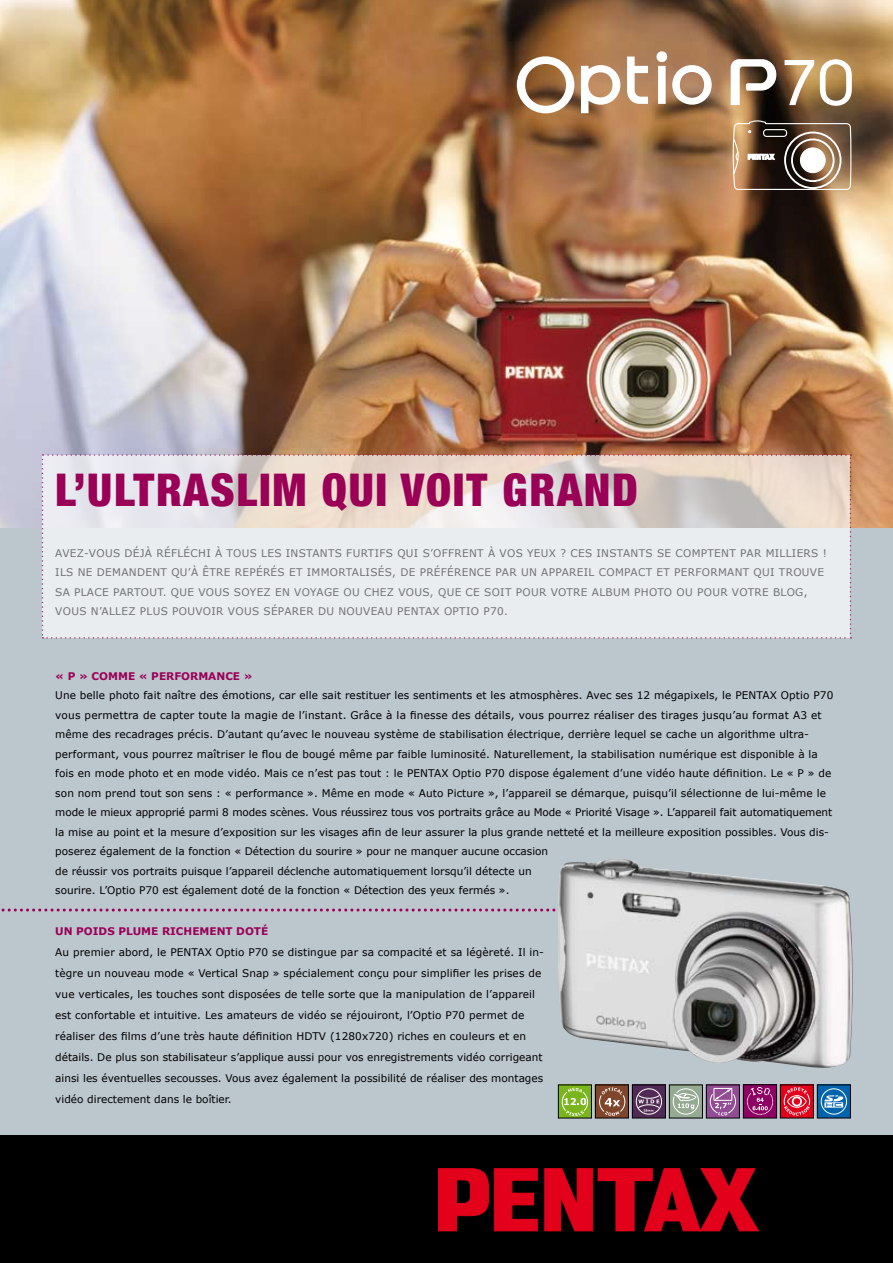
<style>
.page{position:relative;width:893px;height:1263px;background:#bcc6cd}
.page>*{position:absolute;margin:0;border:0;box-sizing:border-box;transform-origin:0 0}
.t1{font:900 condensed 45px "Helvetica Neue";letter-spacing:.04em;color:#9b0057}
.t2{font:10.5px/19.5px "Verdana";letter-spacing:.01em;color:#000}
.t3{font:10.5px "Verdana";letter-spacing:.03em;color:#707173}
.t4{font:700 10.5px "Verdana";color:#9b0057}
</style>
<div class="page">
<img style="left:0;top:0;width:893px;height:527px">
<svg style="left:42px;top:454px;width:809px;height:185px;background:#e6e4e3"></svg>
<svg style="left:1px;top:908px;width:555px;height:3px"></svg>
<div style="left:0;top:1135px;width:893px;height:128px;background:#000"></div>
<svg style="left:438px;top:1168px;width:321px;height:63px"></svg>
<svg style="left:731px;top:59px;width:45px;height:46px;background:#a4978a"></svg>
<svg style="left:820px;top:59px;width:32px;height:47px;background:#c9b393"></svg>
<svg style="left:517px;top:51px;width:195px;height:62px;background:#bd9d81"></svg>
<svg style="left:785px;top:60px;width:29px;height:45px"></svg>
<svg style="left:732px;top:120px;width:119px;height:71px;background:#826c5a"></svg>
<img style="left:558px;top:858px;width:295px;height:210px">
<div style="left:558px;top:1085px;width:33px;height:33px;background:#7ab51d"></div>
<svg style="left:561px;top:1088px;width:27px;height:28px"></svg>
<div style="left:558px;top:1084px;width:34px;height:34px;border:1px solid #000"></div>
<div style="left:595px;top:1085px;width:33px;height:33px;background:#7f462b"></div>
<svg style="left:599px;top:1087px;width:27px;height:29px"></svg>
<div style="left:595px;top:1084px;width:34px;height:34px;border:1px solid #000"></div>
<div style="left:669px;top:1085px;width:33px;height:33px;background:#96a991"></div>
<svg style="left:672px;top:1088px;width:27px;height:27px"></svg>
<div style="left:669px;top:1084px;width:34px;height:34px;border:1px solid #000"></div>
<div style="left:780px;top:1085px;width:33px;height:33px;background:#e2001a"></div>
<svg style="left:783px;top:1087px;width:27px;height:29px"></svg>
<div style="left:780px;top:1084px;width:34px;height:34px;border:1px solid #000"></div>
<div style="left:706px;top:1085px;width:33px;height:33px;background:#924c94"></div>
<div style="left:714px;top:1088px;width:18px;height:12px;border:1px solid #fff"></div>
<svg style="left:709px;top:1089px;width:27px;height:27px"></svg>
<div style="left:706px;top:1084px;width:34px;height:34px;border:1px solid #000"></div>
<svg style="left:819px;top:1086px;width:30px;height:30px"></svg>
<div style="left:821px;top:1088px;width:26px;height:26px;border:1px solid #fff;border-radius:50%"></div>
<svg style="left:824px;top:1095px;width:19px;height:12px"></svg>
<div style="left:817px;top:1084px;width:34px;height:34px;border:1px solid #000"></div>
<div style="left:743px;top:1085px;width:34px;height:33px;background:#8e0062"></div>
<svg style="left:746px;top:1087px;width:28px;height:28px"></svg>
<div style="left:743px;top:1084px;width:34px;height:34px;border:1px solid #000"></div>
<svg style="left:634px;top:1086px;width:30px;height:30px"></svg>
<div style="left:636px;top:1088px;width:26px;height:26px;border:1px solid #fff;border-radius:50%"></div>
<svg style="left:638px;top:1095px;width:22px;height:16px"></svg>
<div style="left:632px;top:1084px;width:34px;height:34px;border:1px solid #000"></div>
<h1 class="t1" style="left:55px;top:462px;width:584px">L’ULTRASLIM QUI VOIT GRAND</h1>
<p class="t3" style="left:55px;top:546px;width:214px">Avez-vous déjà réfléch i à tous les</p>
<p class="t3" style="left:286px;top:546px;width:13px">instants</p>
<p class="t3" style="left:346px;top:546px;width:124px">furtifs qui s’o ffrent</p>
<p class="t3" style="left:488px;top:546px;width:21px">à vos</p>
<p class="t3" style="left:527px;top:546px;width:52px">yeux ? Ces</p>
<p class="t3" style="left:597px;top:546px;width:13px">instants</p>
<p class="t3" style="left:657px;top:546px;width:35px">se comptent</p>
<p class="t3" style="left:740px;top:546px;width:88px">par milliers !</p>
<p class="t3" style="left:55px;top:566px;width:7px">Ils</p>
<p class="t3" style="left:78px;top:566px;width:28px">ne demandent</p>
<p class="t3" style="left:171px;top:566px;width:150px">qu’à être repérés et immo</p>
<p class="t3" style="left:338px;top:566px;width:15px">rtal</p>
<p class="t3" style="left:366px;top:566px;width:184px">isés, de préférence par un appa</p>
<p class="t3" style="left:569px;top:566px;width:46px">reil compa</p>
<p class="t3" style="left:638px;top:566px;width:89px">ct et performant</p>
<p class="t3" style="left:754px;top:566px;width:64px">qui trouve</p>
<p class="t3" style="left:55px;top:585px;width:27px">sa pla</p>
<p class="t3" style="left:94px;top:585px;width:231px">ce partout. Que vous soyez en voyage</p>
<p class="t3" style="left:344px;top:585px;width:216px">ou chez vous, que ce soit pour vot</p>
<p class="t3" style="left:573px;top:585px;width:70px">re album photo</p>
<p class="t3" style="left:676px;top:585px;width:64px">ou pour vot</p>
<p class="t3" style="left:754px;top:585px;width:35px">re blog</p>
<p class="t3" style="left:804px;top:585px;width:5px">,</p>
<p class="t3" style="left:55px;top:605px;width:54px">vous n’alle</p>
<p class="t3" style="left:128px;top:605px;width:243px">z plus pouvoir vous séparer du nouvea</p>
<p class="t3" style="left:385px;top:605px;width:124px">u PENTAX Optio P70.</p>
<p class="t4" style="left:55px;top:669px;width:199px">« P » COMME « PERFORMANCE »</p>
<p class="t2" style="left:55px;top:685px;width:780px">Une belle photo fait naître des émotions, car elle sait restituer les sentiments et les atmosphères. Avec ses 12 mégapixels, le PENTAX Optio P70 vous permettra de capter toute la magie de l’instant. Grâce à la finesse des détails, vous pourrez réaliser des tirages jusqu’au format A3 et même des recadrages précis. D’autant qu’avec le nouveau système de stabilisation électrique, derrière lequel se cache un algorithme ultra&shy;performant, vous pourrez maîtriser le flou de bougé même par faible luminosité. Naturellement, la stabilisation numérique est disponible à la fois en mode photo et en mode vidéo. Mais ce n’est pas tout : le PENTAX Optio P70 dispose également d’une vidéo haute définition. Le « P » de son nom prend tout son sens : « performance ». Même en mode « Auto Picture », l’appareil se démarque, puisqu’il sélectionne de lui-même le mode le mieux approprié parmi 8 modes scènes. Vous réussirez tous vos portraits grâce au Mode « Priorité Visage ». L’appareil fait automatiquement la mise au point et la mesure d’exposition sur les visages afin de leur assurer la plus grande netteté et la meilleure exposition possibles. Vous dis&shy;poserez également de la fonction « Détection du sourire » pour ne manquer aucune occasion<br>de réussir vos portraits puisque l’appareil déclenche automatiquement lorsqu’il détecte un<br>sourire. L’Optio P70 est également doté de la fonction « Détection des yeux fermés ».</p>
<p class="t4" style="left:55px;top:924px;width:215px">UN POIDS PLUME RICHEMENT DOTÉ</p>
<p class="t2" style="left:55px;top:941px;width:490px;line-height:21px">Au premier abord, le PENTAX Optio P70 se distingue par sa compacité et sa légèreté. Il in&shy;tègre un nouveau mode « Vertical Snap » spécialement conçu pour simplifier les prises de vue verticales, les touches sont disposées de telle sorte que la manipulation de l’appareil est confortable et intuitive. Les amateurs de vidéo se réjouiront, l’Optio P70 permet de réaliser des films d’une très haute définition HDTV (1280x720) riches en couleurs et en détails. De plus son stabilisateur s’applique aussi pour vos enregistrements vidéo corrigeant ainsi les éventuelles secousses. Vous avez également la possibilité de réaliser des montages vidéo directement dans le boîtier.</p>
</div>
